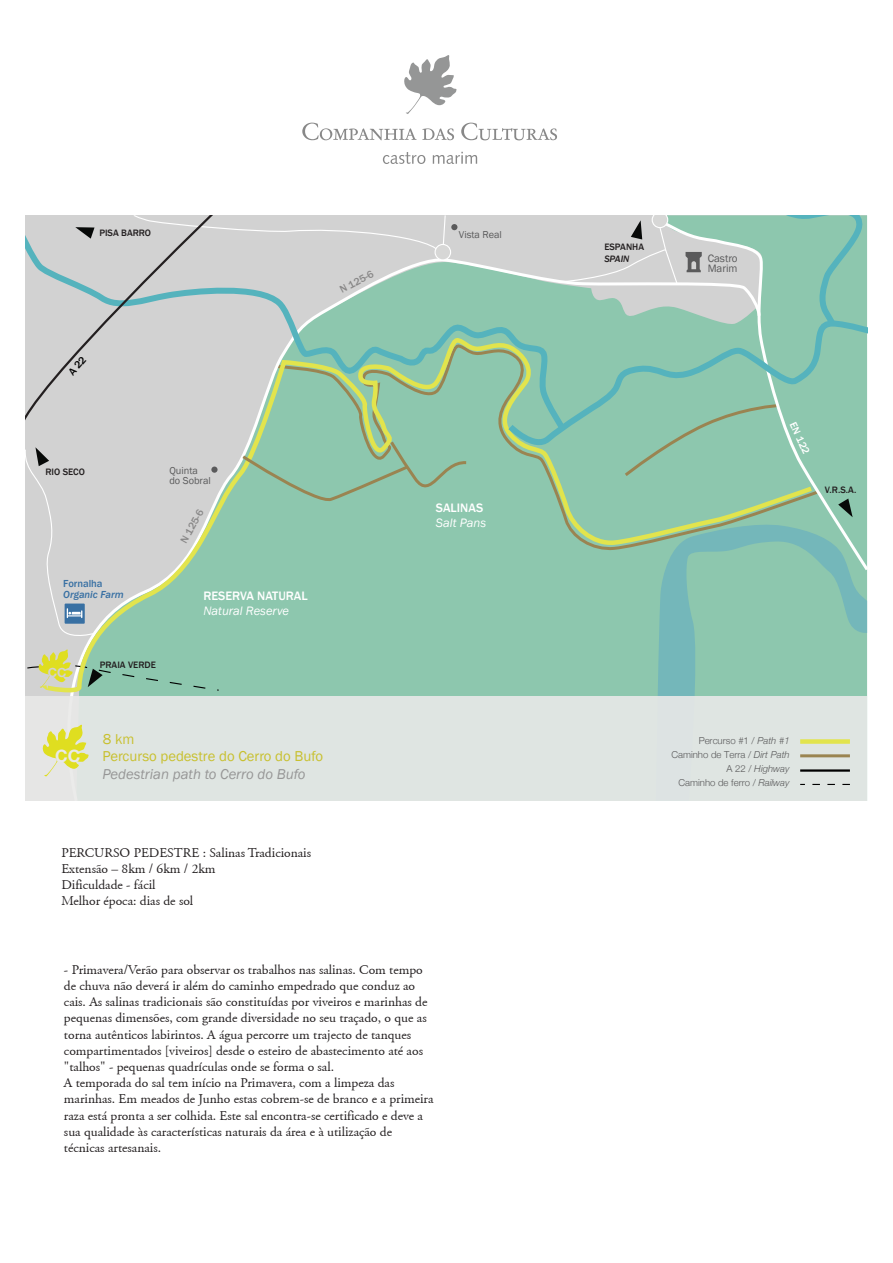
<style>
.page{position:relative;width:893px;height:1263px;background:#fff}
.page>*{position:absolute;margin:0;border:0;box-sizing:border-box;transform-origin:0 0}
.t1{font:700 16.95px "Helvetica Neue";color:#e9e9e8}
.t2{font:14.7px/17.2px "Franklin Gothic";color:#c8c02e}
.t3{font:italic 14.7px "Franklin Gothic";color:#969696}
.t4{font:13.5px/16.2px "Adobe Garamond";color:#231f20}
.t5{font:italic 12.6px "Franklin Gothic";color:#fff}
.t6{font:500 12.6px "Franklin Gothic";color:#fff}
.t7{font:700 12.6px "Helvetica Neue";color:#d2d2d2}
.t8{font:10.95px/10.5px "Franklin Gothic";color:#5a5a5b}
.t9{font:500 10.5px "Franklin Gothic";color:#888787}
.t10{font:italic 500 10.5px "Franklin Gothic";color:#3870a3}
.t11{font:500 10.5px "Franklin Gothic";color:#3870a3}
.t12{font:500 10.5px "Franklin Gothic";color:#fff}
.t13{font:10.35px/10.5px "Franklin Gothic";color:#5a5a5b}
.t14{font:300 9.6px/14.1px "Helvetica Neue";color:#5a5a5b;text-align:right}
.t15{font:500 9.6px "Franklin Gothic";color:#231f20}
.t16{font:italic 500 9.6px "Franklin Gothic";color:#231f20}
.s1{font-style:italic}
</style>
<div class="page">
<svg style="left:404px;top:55px;width:53px;height:59px"></svg>
<svg style="left:302px;top:123px;width:114px;height:17px"></svg>
<svg style="left:422px;top:128px;width:32px;height:12px"></svg>
<svg style="left:461px;top:123px;width:96px;height:17px"></svg>
<svg style="left:383px;top:152px;width:42px;height:12px"></svg>
<svg style="left:433px;top:152px;width:44px;height:12px"></svg>
<svg style="left:762px;top:572px;width:105px;height:125px;background:#8ac4b0"></svg>
<div style="left:25px;top:447px;width:19px;height:195px;background:#d2d2d2"></div>
<svg style="left:44px;top:433px;width:771px;height:261px;background:#9bc8b3"></svg>
<svg style="left:26px;top:649px;width:194px;height:42px;background:#a0c7a2"></svg>
<svg style="left:240px;top:439px;width:229px;height:67px;background:#90c3a6"></svg>
<svg style="left:623px;top:451px;width:31px;height:27px"></svg>
<svg style="left:654px;top:215px;width:214px;height:357px;background:#9bc8b4"></svg>
<div style="left:25px;top:697px;width:842px;height:104px;background:#dfe5e2"></div>
<svg style="left:42px;top:724px;width:47px;height:52px"></svg>
<svg style="left:211px;top:466px;width:7px;height:7px"></svg>
<div style="left:800px;top:739px;width:50px;height:5px;background:#e2e44d"></div>
<hr style="left:800px;top:754px;width:50px;height:3px;background:#9a8451">
<hr style="left:800px;top:769px;width:50px;height:3px;background:#000">
<svg style="left:800px;top:784px;width:50px;height:1px"></svg>
<svg style="left:686px;top:252px;width:16px;height:20px"></svg>
<svg style="left:504px;top:318px;width:363px;height:133px;background:#8bc5ae"></svg>
<svg style="left:777px;top:215px;width:85px;height:117px;background:#86c4af"></svg>
<svg style="left:25px;top:225px;width:543px;height:208px;background:#9dc8b2"></svg>
<svg style="left:561px;top:215px;width:117px;height:70px;background:#d1d2d2"></svg>
<svg style="left:25px;top:215px;width:432px;height:217px;background:#bccdc4"></svg>
<p class="t15" style="left:99px;top:227px;width:53px">PISA BARRO</p>
<p class="t13" style="left:459px;top:230px;width:45px">Vista Real</p>
<p class="t9" style="left:337px;top:284px;width:38px;rotate:-28deg">N 125-6</p>
<p class="t15" style="left:46px;top:466px;width:41px">RIO SECO</p>
<p class="t11" style="left:63px;top:577px;width:41px">Fornalha</p>
<p class="t10" style="left:63px;top:588px;width:62px">Organic Farm</p>
<p class="t13" style="left:169px;top:465px;width:43px">Quinta do Sobral</p>
<p class="t9" style="left:178px;top:539px;width:38px;rotate:-61deg">N 125-6</p>
<p class="t6" style="left:203px;top:588px;width:106px">RESERVA NATURAL</p>
<p class="t5" style="left:203px;top:603px;width:87px">Natural Reserve</p>
<p class="t7" style="left:48px;top:665px;width:20px">CC</p>
<p class="t15" style="left:100px;top:658px;width:58px">PRAIA VERDE</p>
<p class="t1" style="left:55px;top:745px;width:27px">CC</p>
<p class="t2" style="left:102px;top:730px;width:222px">8 km<br>Percurso pedestre do Cerro do Bufo</p>
<p class="t3" style="left:102px;top:764px;width:205px">Pedestrian path to Cerro do Bufo</p>
<p class="t4" style="left:62px;top:844px;width:251px">PERCURSO PEDESTRE : Salinas Tradicionais<br>Extensão – 8km / 6km / 2km<br>Dificuldade - fácil<br>Melhor época: dias de sol</p>
<p class="t6" style="left:436px;top:500px;width:49px">SALINAS</p>
<p class="t5" style="left:436px;top:515px;width:52px">Salt Pans</p>
<p class="t4" style="left:64px;top:962px;width:371px">- Primavera/Verão para observar os trabalhos nas salinas. Com tempo de chuva não deverá ir além do caminho empedrado que conduz ao cais. As salinas tradicionais são constituídas por viveiros e marinhas de pequenas dimensões, com grande diversidade no seu traçado, o que as torna autênticos labirintos. A água percorre um trajecto de tanques compartimentados [viveiros] desde o esteiro de abastecimento até aos "talhos" - pequenas quadrículas onde se forma o sal.<br>A temporada do sal tem início na Primavera, com a limpeza das marinhas. Em meados de Junho estas cobrem-se de branco e a primeira raza está pronta a ser colhida. Este sal encontra-se certificado e deve a sua qualidade às características naturais da área e à utilização de técnicas artesanais.</p>
<p class="t15" style="left:604px;top:241px;width:41px">ESPANHA</p>
<p class="t16" style="left:604px;top:253px;width:27px">SPAIN</p>
<p class="t8" style="left:708px;top:253px;width:31px">Castro<br>Marim</p>
<p class="t12" style="left:798px;top:420px;width:35px;rotate:65deg">EN 122</p>
<p class="t15" style="left:825px;top:484px;width:33px">V.R.S.A.</p>
<p class="t14" style="left:671px;top:733px;width:120px">Percurso #1 / <span class="s1">Path #1<br></span>Caminho de Terra / <span class="s1">Dirt Path<br></span>A 22 / <span class="s1">Highway<br></span>Caminho de ferro / <span class="s1">Railway</span></p>
</div>
